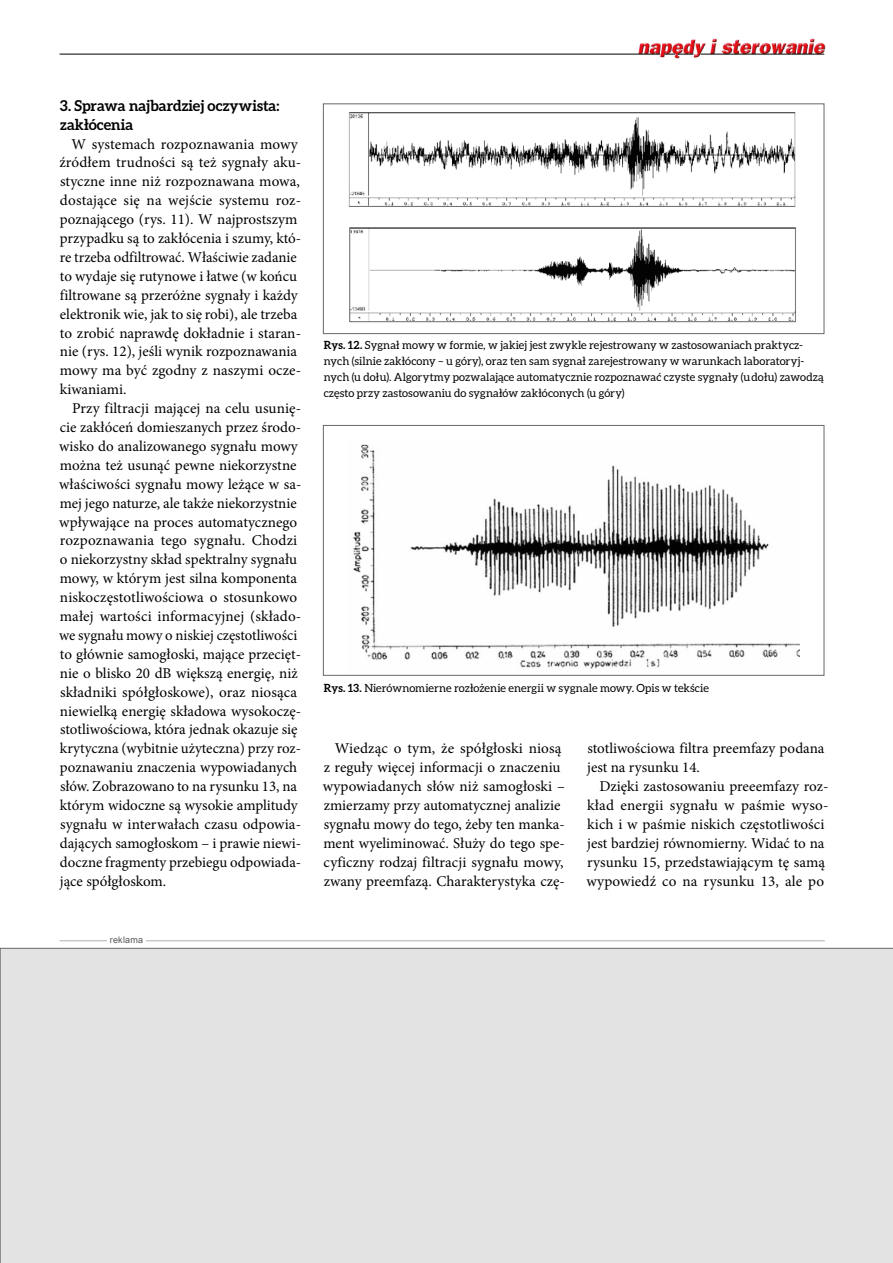
<style>
.page{position:relative;width:893px;height:1263px;background:#fff}
.page>*{position:absolute;margin:0;border:0;box-sizing:border-box;transform-origin:0 0}
.t1{font:15px/18.9px "Minion Pro";color:#000}
.t2{font:700 15px/18.9px "Aleo";color:#000}
.t3{font:11.25px/15.9px "Aleo";letter-spacing:.005em;color:#000}
.t4{font:9px "Arial";letter-spacing:.02em;color:#575756}
.s1{font-weight:700}
</style>
<div class="page">
<img style="left:636px;top:38px;width:190px;height:21px">
<hr style="left:60px;top:54px;width:600px;height:1px;background:#000">
<svg style="left:665px;top:54px;width:28px;height:1px"></svg>
<hr style="left:700px;top:54px;width:124px;height:1px;background:#000">
<hr style="left:60px;top:940px;width:765px;height:1px;background:#b3b2b2">
<div style="left:107px;top:936px;width:39px;height:9px;background:#fff"></div>
<img style="left:348px;top:112px;width:448px;height:211px">
<div style="left:323px;top:104px;width:501px;height:230px;border:1px solid #686868"></div>
<img style="left:352px;top:444px;width:447px;height:225px">
<div style="left:323px;top:425px;width:501px;height:250px;border:1px solid #686868"></div>
<div style="left:0;top:948px;width:893px;height:315px;background:#e3e3e3"></div>
<p class="t2" style="left:60px;top:96px;width:221px">3. Sprawa najbardziej oczywista: zakłócenia</p>
<p class="t1" style="left:60px;top:134px;width:243px;text-indent:12px">W systemach rozpoznawania mowy źródłem trudności są też sygnały aku&shy;styczne inne niż rozpoznawana mowa, dostające się na wejście systemu roz&shy;poznającego (rys. 11). W najprostszym przypadku są to zakłócenia i szumy, któ&shy;re trzeba odfiltrować. Właściwie zadanie to wydaje się rutynowe i łatwe (w końcu filtrowane są przeróżne sygnały i każdy elektronik wie, jak to się robi), ale trzeba to zrobić naprawdę dokładnie i staran&shy;nie (rys. 12), jeśli wynik rozpoznawania mowy ma być zgodny z naszymi ocze&shy;kiwaniami.</p>
<p class="t1" style="left:59px;top:399px;width:244px;text-indent:13px">Przy filtracji mającej na celu usunię&shy;cie zakłóceń domieszanych przez środo&shy;wisko do analizowanego sygnału mowy można też usunąć pewne niekorzystne właściwości sygnału mowy leżące w sa&shy;mej jego naturze, ale także niekorzystnie wpływające na proces automatycznego rozpoznawania tego sygnału. Chodzi o niekorzystny skład spektralny sygnału mowy, w którym jest silna komponenta niskoczęstotliwościowa o stosunkowo małej wartości informacyjnej (składo&shy;we sygnału mowy o niskiej częstotliwości to głównie samogłoski, mające przecięt&shy;nie o blisko 20 dB większą energię, niż składniki spółgłoskowe), oraz niosąca niewielką energię składowa wysokoczę&shy;stotliwościowa, która jednak okazuje się krytyczna (wybitnie użyteczna) przy roz&shy;poznawaniu znaczenia wypowiadanych słów. Zobrazowano to na rysunku 13, na którym widoczne są wysokie amplitudy sygnału w interwałach czasu odpowia&shy;dających samogłoskom – i prawie niewi&shy;doczne fragmenty przebiegu odpowiada&shy;jące spółgłoskom.</p>
<p class="t4" style="left:110px;top:934px;width:35px">reklama</p>
<p class="t3" style="left:324px;top:337px;width:502px"><span class="s1">Rys. 12.</span> Sygnał mowy w formie, w jakiej jest zwykle rejestrowany w zastosowaniach praktycz&shy;nych (silnie zakłócony – u góry), oraz ten sam sygnał zarejestrowany w warunkach laboratoryj&shy;nych (u dołu). Algorytmy pozwalające automatycznie rozpoznawać czyste sygnały (u dołu) zawodzą często przy zastosowaniu do sygnałów zakłóconych (u góry)</p>
<p class="t3" style="left:324px;top:680px;width:386px"><span class="s1">Rys. 13.</span> Nierównomierne rozłożenie energii w sygnale mowy. Opis w tekście</p>
<p class="t1" style="left:323px;top:739px;width:244px;text-align:center">Wiedząc o tym, że spółgłoski niosą<br>z reguły więcej informacji o znaczeniu wypowiadanych słów niż samogłoski – zmierzamy przy automatycznej analizie sygnału mowy do tego, żeby ten manka&shy;ment wyeliminować. Służy do tego spe&shy;cyficzny rodzaj filtracji sygnału mowy, zwany preemfazą. Charakterystyka czę-</p>
<p class="t1" style="left:587px;top:739px;width:239px">stotliwościowa filtra preemfazy podana jest na rysunku 14.</p>
<p class="t1" style="left:587px;top:777px;width:243px;text-indent:13px">Dzięki zastosowaniu preeemfazy roz&shy;kład energii sygnału w paśmie wyso&shy;kich i w paśmie niskich częstotliwości jest bardziej równomierny. Widać to na rysunku 15, przedstawiającym tę samą wypowiedź co na rysunku 13, ale po</p>
</div>
